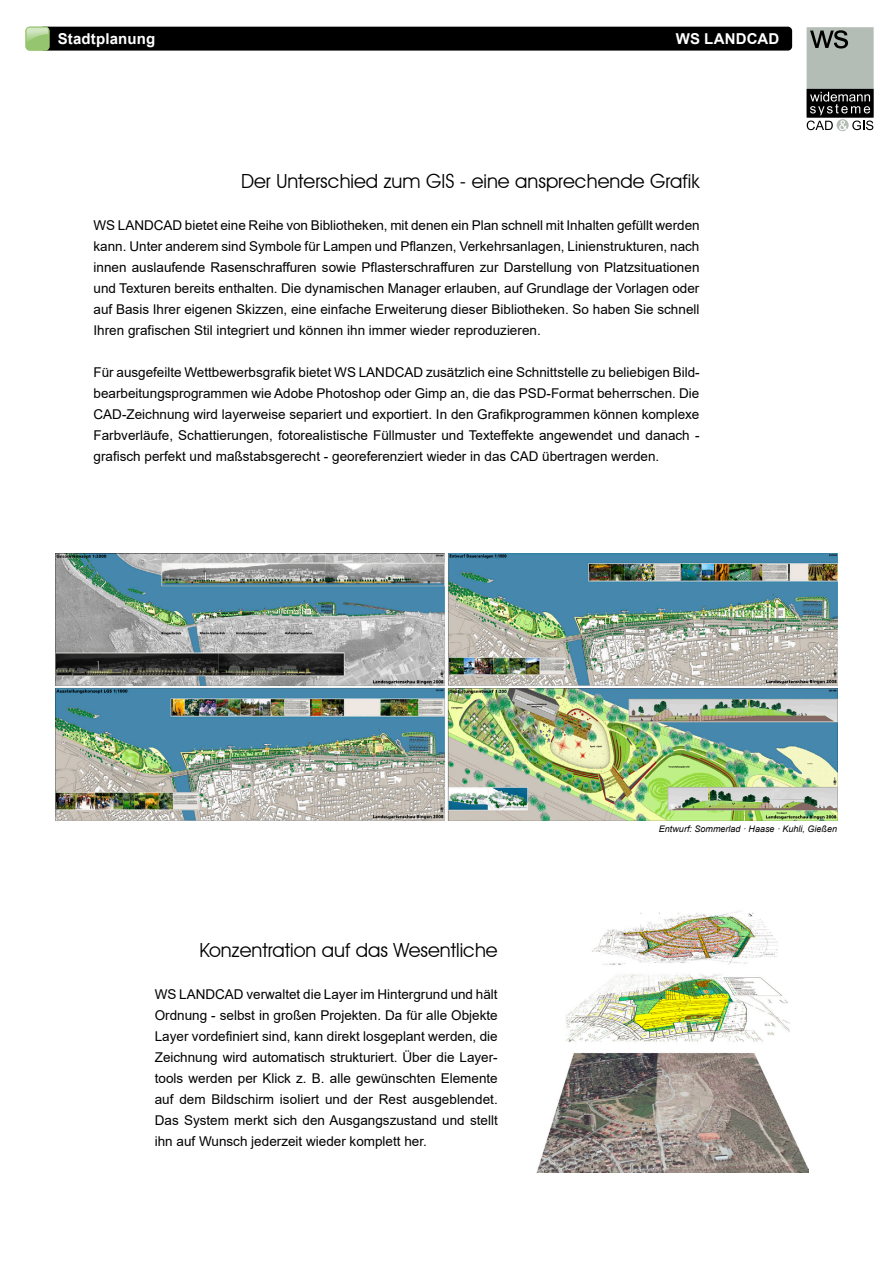
<style>
.page{position:relative;width:893px;height:1263px;background:#fff}
.page>*{position:absolute;margin:0;border:0;box-sizing:border-box;transform-origin:0 0}
.FS_Überschrift_2{font:19.5px "Avant Garde IT Cby BT";color:#000}
.t1{font:700 15px "Arial";letter-spacing:.01em;color:#fff}
.FS_Fließtext{font:13.5px/21px "Arial";color:#000;text-align:justify}
.FS_Bildunterschrift{font:italic 9px "Arial";color:#000}
</style>
<div class="page">
<img style="left:537px;top:911px;width:272px;height:261px">
<img style="left:55px;top:553px;width:782px;height:268px">
<svg style="left:26px;top:27px;width:766px;height:24px;background:#090a08"></svg>
<div style="left:808px;top:28px;width:64px;height:87px;background:#b3bcb5"></div>
<div style="left:807px;top:27px;width:67px;height:89px;border:2px solid #b3bcb5"></div>
<div style="left:807px;top:89px;width:67px;height:29px;border:2px solid #000"></div>
<div style="left:837px;top:119px;width:12px;height:12px;background:#bfc6c0;border-radius:50%"></div>
<svg style="left:807px;top:92px;width:66px;height:38px"></svg>
<svg style="left:810px;top:30px;width:38px;height:19px"></svg>
<p class="t1" style="left:58px;top:29px;width:99px">Stadtplanung</p>
<p class="t1" style="left:676px;top:29px;width:105px">WS LANDCAD</p>
<p class="FS_Überschrift_2" style="left:241px;top:169px;width:460px">Der Unterschied zum GIS - eine ansprechende Grafik</p>
<p class="FS_Fließtext" style="left:94px;top:214px;width:608px">WS LANDCAD bietet eine Reihe von Bibliotheken, mit denen ein Plan schnell mit Inhalten gefüllt werden kann. Unter anderem sind Symbole für Lampen und Pflanzen, Verkehrsanlagen, Linienstrukturen, nach innen auslaufende Rasenschraffuren sowie Pflasterschraffuren zur Darstellung von Platzsituationen und Texturen bereits enthalten. Die dynamischen Manager erlauben, auf Grundlage der Vorlagen oder auf Basis Ihrer eigenen Skizzen, eine einfache Erweiterung dieser Bibliotheken. So haben Sie schnell Ihren grafischen Stil integriert und können ihn immer wieder reproduzieren.</p>
<p class="FS_Fließtext" style="left:94px;top:361px;width:607px">Für ausgefeilte Wettbewerbsgrafik bietet WS LANDCAD zusätzlich eine Schnittstelle zu beliebigen Bild&shy;bearbeitungsprogrammen wie Adobe Photoshop oder Gimp an, die das PSD-Format beherrschen. Die CAD-Zeichnung wird layerweise separiert und exportiert. In den Grafikprogrammen können komplexe Farbverläufe, Schattierungen, fotorealistische Füllmuster und Texteffekte angewendet und danach - grafisch perfekt und maßstabsgerecht - georeferenziert wieder in das CAD übertragen werden.</p>
<p class="FS_Überschrift_2" style="left:199px;top:938px;width:300px">Konzentration auf das Wesentliche</p>
<p class="FS_Fließtext" style="left:155px;top:983px;width:345px">WS LANDCAD verwaltet die Layer im Hintergrund und hält Ordnung - selbst in großen Projekten. Da für alle Objekte Layer vordefiniert sind, kann direkt losgeplant werden, die Zeichnung wird automatisch strukturiert. Über die Layer&shy;tools werden per Klick z. B. alle gewünschten Elemente auf dem Bildschirm isoliert und der Rest ausgeblendet.<br>Das System merkt sich den Ausgangszustand und stellt ihn auf Wunsch jederzeit wieder komplett her.</p>
<p class="FS_Bildunterschrift" style="left:659px;top:823px;width:180px">Entwurf: Sommerlad · Haase · Kuhli, Gießen</p>
</div>
